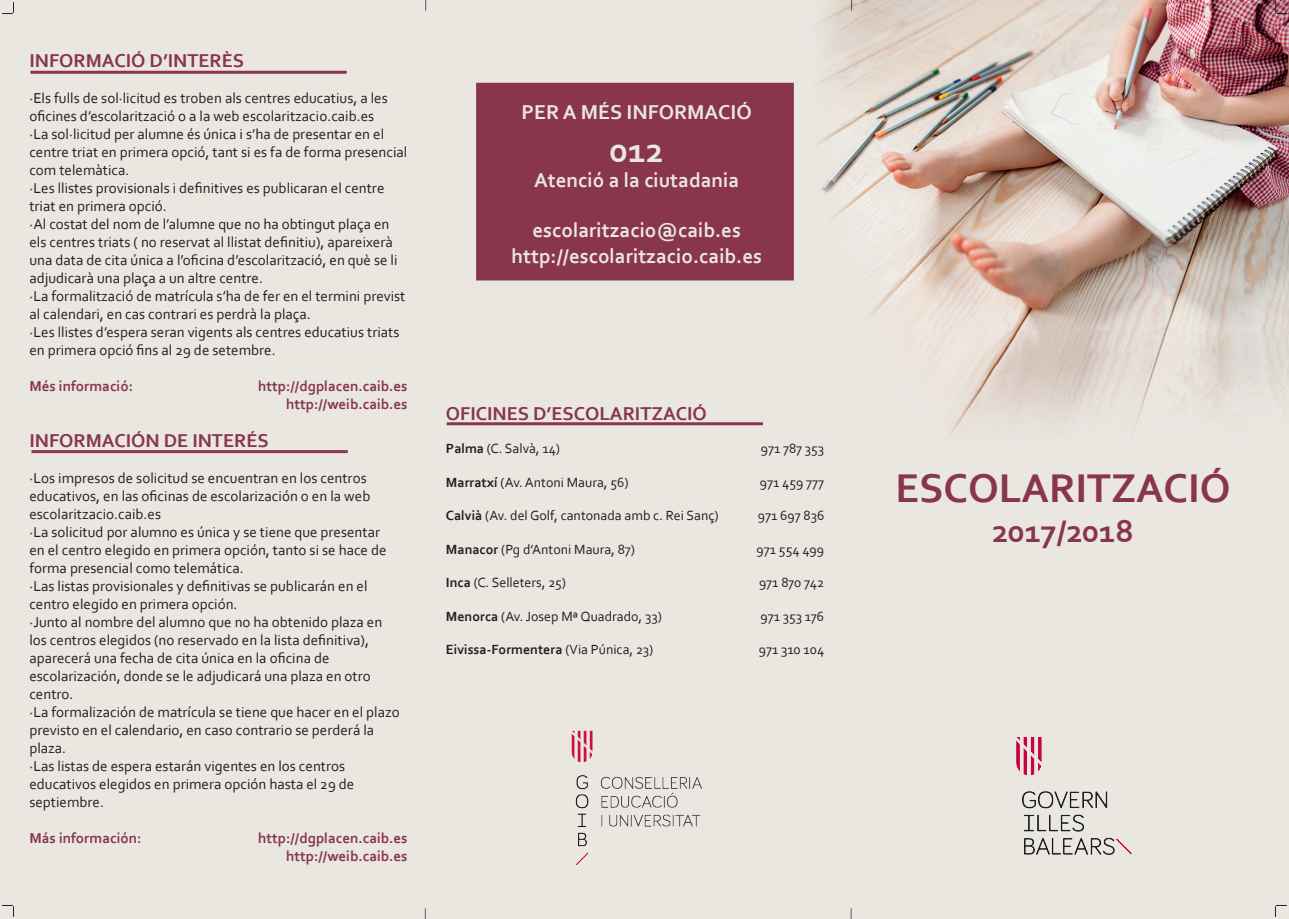
<style>
.page{position:relative;width:1289px;height:919px;background:#fff}
.page>*{position:absolute;margin:0;border:0;box-sizing:border-box;transform-origin:0 0}
.t1{font:700 42px "Corbel";color:#88354d}
.t2{font:700 36px "Corbel";color:#eae6e0}
.t3{font:700 33px "Corbel";letter-spacing:-.01em;color:#88354d}
.t4{font:700 21px/25.2px "Corbel";color:#eae6e0;text-align:center}
.t5{font:700 19.5px "Corbel";color:#88354d}
.t6{font:15px/18px "Corbel";color:#231f20}
.t7{font:700 15px/18px "Corbel";color:#88354d;text-align:right}
.t8{font:13.95px "Corbel";color:#231f20}
.t9{font:700 13.95px "Corbel";color:#231f20}
.s1{font-weight:700}
.s2{font-weight:400}
</style>
<div class="page">
<img style="left:0;top:0;width:1288px;height:918px">
<div style="left:476px;top:83px;width:317px;height:197px;background:#88354d"></div>
<img style="left:564px;top:725px;width:145px;height:145px">
<img style="left:1006px;top:725px;width:141px;height:145px">
<hr style="left:30px;top:71px;width:317px;height:3px;background:#88354d">
<hr style="left:32px;top:450px;width:316px;height:3px;background:#88354d">
<hr style="left:446px;top:422px;width:317px;height:3px;background:#88354d">
<svg style="left:1275px;top:2px;width:11px;height:12px"></svg>
<svg style="left:1274px;top:905px;width:12px;height:11px"></svg>
<svg style="left:2px;top:905px;width:12px;height:11px"></svg>
<svg style="left:2px;top:2px;width:12px;height:12px"></svg>
<h3 class="t5" style="left:29px;top:48px;width:216px">INFORMACIÓ D’INTERÈS</h3>
<p class="t6" style="left:29px;top:88px;width:379px">·Els fulls de sol·licitud es troben als centres educatius, a les oficines d’escolarització o a la web escolaritzacio.caib.es<br>·La sol·licitud per alumne és única i s’ha de presentar en el centre triat en primera opció, tant si es fa de forma presencial com telemàtica.<br>·Les llistes provisionals i definitives es publicaran el centre triat en primera opció.<br>·Al costat del nom de l’alumne que no ha obtingut plaça en els centres triats ( no reservat al llistat definitiu), apareixerà una data de cita única a l’oficina d’escolarització, en què se li adjudicarà una plaça a un altre centre.<br>·La formalització de matrícula s’ha de fer en el termini previst al calendari, en cas contrari es perdrà la plaça.<br>·Les llistes d’espera seran vigents als centres educatius triats en primera opció fins al 29 de setembre.</p>
<p class="t7" style="left:29px;top:376px;width:105px">Més informació:</p>
<p class="t7" style="left:258px;top:376px;width:151px">http://dgplacen.caib.es http://weib.caib.es</p>
<h3 class="t5" style="left:29px;top:428px;width:241px">INFORMACIÓN DE INTERÉS</h3>
<p class="t6" style="left:29px;top:468px;width:372px">·Los impresos de solicitud se encuentran en los centros educativos, en las oficinas de escolarización o en la web escolaritzacio.caib.es<br>·La solicitud por alumno es única y se tiene que presentar<br>en el centro elegido en primera opción, tanto si se hace de forma presencial como telemática.<br>·Las listas provisionales y definitivas se publicarán en el centro elegido en primera opción.<br>·Junto al nombre del alumno que no ha obtenido plaza en los centros elegidos (no reservado en la lista definitiva), aparecerá una fecha de cita única en la oficina de escolarización, donde se le adjudicará una plaza en otro centro.<br>·La formalización de matrícula se tiene que hacer en el plazo previsto en el calendario, en caso contrario se perderá la plaza.<br>·Las listas de espera estarán vigentes en los centros educativos elegidos en primera opción hasta el 29 de septiembre.</p>
<p class="t7" style="left:29px;top:828px;width:113px">Más información:</p>
<p class="t7" style="left:258px;top:828px;width:151px">http://dgplacen.caib.es http://weib.caib.es</p>
<h3 class="t4" style="left:521px;top:98px;width:232px">PER A MÉS INFORMACIÓ</h3>
<h2 class="t2" style="left:609px;top:127px;width:56px">012</h2>
<h3 class="t4" style="left:534px;top:167px;width:207px">Atenció a la ciutadania</h3>
<h3 class="t4" style="left:511px;top:217px;width:252px">escolaritzacio@caib.es http://escolaritzacio.caib.es</h3>
<h3 class="t5" style="left:446px;top:401px;width:262px">OFICINES D’ESCOLARITZACIÓ</h3>
<p class="t8" style="left:446px;top:440px;width:116px"><span class="s1">Palma</span> (C. Salvà, 14)</p>
<p class="t8" style="left:760px;top:440px;width:65px">971 787 353</p>
<p class="t8" style="left:446px;top:473px;width:184px"><span class="s1">Marratxí</span> (Av. Antoni Maura, 56)</p>
<p class="t8" style="left:760px;top:473px;width:66px">971 459 777</p>
<p class="t8" style="left:446px;top:507px;width:274px"><span class="s1">Calvià</span> (Av. del Golf, cantonada amb c. Rei Sanç)</p>
<p class="t8" style="left:757px;top:507px;width:68px">971 697 836</p>
<p class="t8" style="left:446px;top:540px;width:190px"><span class="s1">Manacor</span> (Pg d’Antoni Maura, 87)</p>
<p class="t8" style="left:756px;top:540px;width:69px">971 554 499</p>
<p class="t8" style="left:446px;top:574px;width:121px"><span class="s1">Inca</span> (C. Selleters, 25)</p>
<p class="t8" style="left:759px;top:574px;width:67px">971 870 742</p>
<p class="t8" style="left:446px;top:607px;width:217px"><span class="s1">Menorca</span> (Av. Josep Mª Quadrado, 33)</p>
<p class="t8" style="left:760px;top:607px;width:65px">971 353 176</p>
<p class="t9" style="left:446px;top:641px;width:209px">Eivissa-Formentera <span class="s2">(Via Púnica, 23)</span></p>
<p class="t8" style="left:758px;top:641px;width:67px">971 310 104</p>
<h1 class="t1" style="left:895px;top:462px;width:336px">ESCOLARITZACIÓ</h1>
<h3 class="t3" style="left:992px;top:510px;width:143px">2017/2018</h3>
</div>
